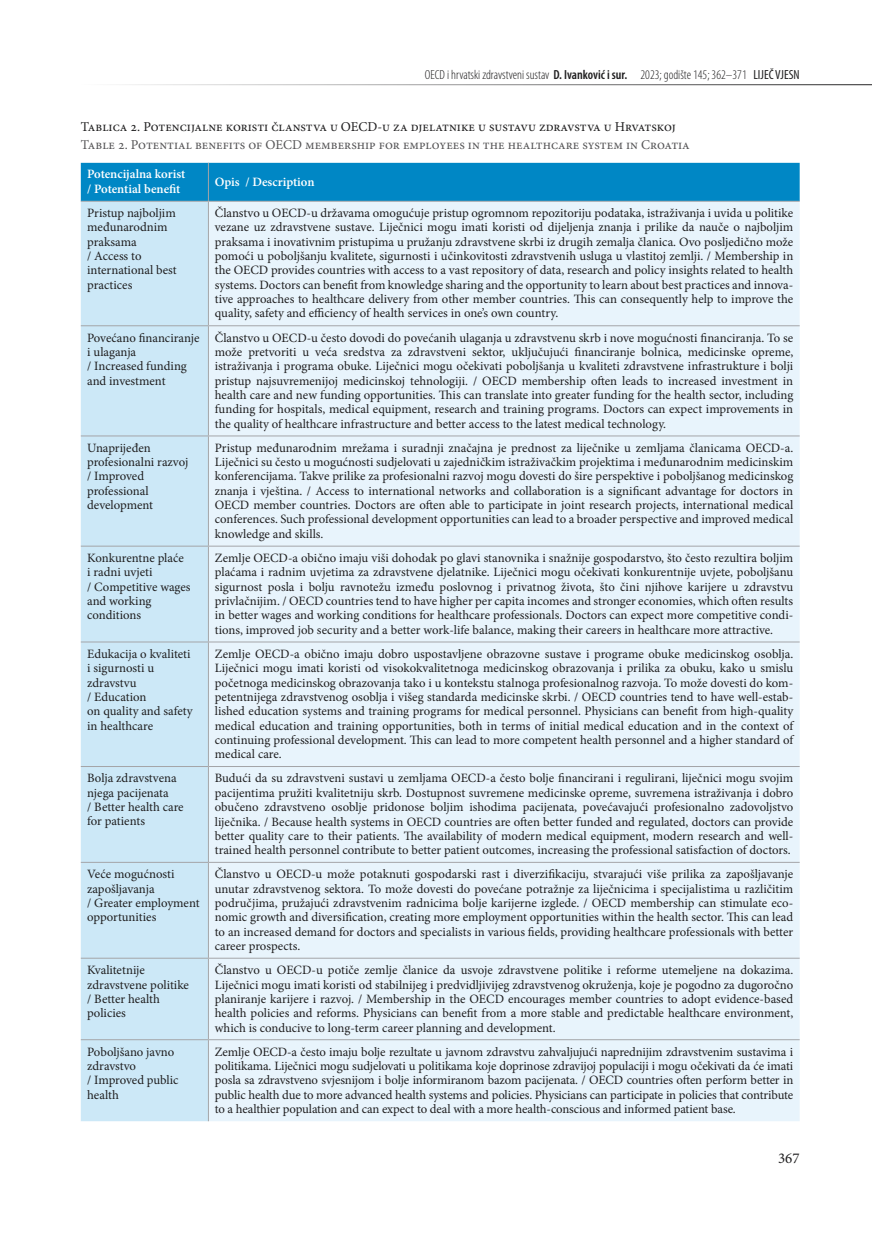
<style>
.page{position:relative;width:872px;height:1234px;background:#fff}
.page>*{position:absolute;margin:0;border:0;box-sizing:border-box;transform-origin:0 0}
.t1{font:15px "Minion Pro";color:#1f1e1f}
.t2{font:13.5px "Minion Pro";color:#1f1e1f}
.t3{font:13.5px "Minion Pro";color:#565557}
.t4{font:300 condensed 13.2px "Myriad Pro";color:#1f1e1f}
.t5{font:12.75px/14.4px "Minion Pro";color:#1f1e1f}
.t6{font:600 12.75px/14.2px "Minion Pro";color:#fff}
.s1{font-weight:600}
.s2{font-weight:400}
</style>
<div class="page">
<hr style="left:81px;top:84px;width:791px;height:1px;background:#1f1e1f">
<div style="left:81px;top:163px;width:718px;height:38px;background:#0087c5"></div>
<div style="left:81px;top:202px;width:127px;height:918px;background:#cce8f7"></div>
<div style="left:209px;top:202px;width:590px;height:918px;background:#e8f4fc"></div>
<hr style="left:208px;top:163px;width:1px;height:38px;background:#a4a5a8">
<hr style="left:81px;top:201px;width:127px;height:1px;background:#a4a5a8">
<hr style="left:208px;top:201px;width:591px;height:1px;background:#a4a5a8">
<hr style="left:208px;top:201px;width:1px;height:124px;background:#a4a5a8">
<hr style="left:81px;top:325px;width:127px;height:1px;background:#a4a5a8">
<hr style="left:208px;top:325px;width:591px;height:1px;background:#a4a5a8">
<hr style="left:208px;top:326px;width:1px;height:109px;background:#a4a5a8">
<hr style="left:81px;top:435px;width:127px;height:1px;background:#a4a5a8">
<hr style="left:208px;top:435px;width:591px;height:1px;background:#a4a5a8">
<hr style="left:208px;top:436px;width:1px;height:109px;background:#a4a5a8">
<hr style="left:81px;top:545px;width:127px;height:1px;background:#a4a5a8">
<hr style="left:208px;top:545px;width:591px;height:1px;background:#a4a5a8">
<hr style="left:208px;top:546px;width:1px;height:95px;background:#a4a5a8">
<hr style="left:81px;top:641px;width:127px;height:1px;background:#a4a5a8">
<hr style="left:208px;top:641px;width:591px;height:1px;background:#a4a5a8">
<hr style="left:208px;top:642px;width:1px;height:124px;background:#a4a5a8">
<hr style="left:81px;top:766px;width:127px;height:1px;background:#a4a5a8">
<hr style="left:208px;top:766px;width:591px;height:1px;background:#a4a5a8">
<hr style="left:208px;top:766px;width:1px;height:95px;background:#a4a5a8">
<hr style="left:81px;top:861px;width:127px;height:1px;background:#a4a5a8">
<hr style="left:208px;top:861px;width:591px;height:1px;background:#a4a5a8">
<hr style="left:208px;top:862px;width:1px;height:95px;background:#a4a5a8">
<hr style="left:81px;top:957px;width:127px;height:1px;background:#a4a5a8">
<hr style="left:208px;top:957px;width:591px;height:1px;background:#a4a5a8">
<hr style="left:208px;top:958px;width:1px;height:81px;background:#a4a5a8">
<hr style="left:81px;top:1039px;width:127px;height:1px;background:#a4a5a8">
<hr style="left:208px;top:1039px;width:591px;height:1px;background:#a4a5a8">
<hr style="left:208px;top:1039px;width:1px;height:81px;background:#a4a5a8">
<p class="t4" style="left:425px;top:67px;width:376px">OECD i hrvatski zdravstveni sustav <span class="s1">D. Ivanković i sur.</span> 2023; godište 145; 362–371 <span class="s2">LIJEČ VJESN</span></p>
<p class="t2" style="left:81px;top:118px;width:596px">Tablica 2. Potencijalne koristi članstva u OECD-u za djelatnike u sustavu zdravstva u Hrvatskoj</p>
<p class="t3" style="left:81px;top:136px;width:610px">Table 2. Potential benefits of OECD membership for employees in the healthcare system in Croatia</p>
<p class="t6" style="left:87px;top:167px;width:100px">Potencijalna korist / Potential benefit</p>
<p class="t6" style="left:215px;top:174px;width:101px">Opis / Description</p>
<p class="t5" style="left:87px;top:206px;width:91px">Pristup najboljim međunarodnim praksama<br>/ Access to international best practices</p>
<p class="t5" style="left:215px;top:206px;width:580px;text-align:justify">Članstvo u OECD-u državama omogućuje pristup ogromnom repozitoriju podataka, istraživanja i uvida u politike vezane uz zdravstvene sustave. Liječnici mogu imati koristi od dijeljenja znanja i prilike da nauče o najboljim praksama i inovativnim pristupima u pružanju zdravstvene skrbi iz drugih zemalja članica. Ovo posljedično može pomoći u poboljšanju kvalitete, sigurnosti i učinkovitosti zdravstvenih usluga u vlastitoj zemlji. / Membership in the OECD provides countries with access to a vast repository of data, research and policy insights related to health systems. Doctors can benefit from knowledge sharing and the opportunity to learn about best practices and innova&shy;tive approaches to healthcare delivery from other member countries. This can consequently help to improve the quality, safety and efficiency of health services in one’s own country.</p>
<p class="t5" style="left:87px;top:330px;width:114px">Povećano financiranje i ulaganja<br>/ Increased funding and investment</p>
<p class="t5" style="left:215px;top:330px;width:580px;text-align:justify">Članstvo u OECD-u često dovodi do povećanih ulaganja u zdravstvenu skrb i nove mogućnosti financiranja. To se može pretvoriti u veća sredstva za zdravstveni sektor, uključujući financiranje bolnica, medicinske opreme, istraživanja i programa obuke. Liječnici mogu očekivati poboljšanja u kvaliteti zdravstvene infrastrukture i bolji pristup najsuvremenijoj medicinskoj tehnologiji. / OECD membership often leads to increased investment in health care and new funding opportunities. This can translate into greater funding for the health sector, including funding for hospitals, medical equipment, research and training programs. Doctors can expect improvements in the quality of healthcare infrastructure and better access to the latest medical technology.</p>
<p class="t5" style="left:87px;top:440px;width:103px">Unaprijeđen profesionalni razvoj / Improved professional development</p>
<p class="t5" style="left:215px;top:440px;width:580px;text-align:justify">Pristup međunarodnim mrežama i suradnji značajna je prednost za liječnike u zemljama članicama OECD-a.<br>Liječnici su često u mogućnosti sudjelovati u zajedničkim istraživačkim projektima i međunarodnim medicinskim konferencijama. Takve prilike za profesionalni razvoj mogu dovesti do šire perspektive i poboljšanog medicinskog znanja i vještina. / Access to international networks and collaboration is a significant advantage for doctors in OECD member countries. Doctors are often able to participate in joint research projects, international medical conferences. Such professional development opportunities can lead to a broader perspective and improved medical knowledge and skills.</p>
<p class="t5" style="left:87px;top:550px;width:105px">Konkurentne plaće<br>i radni uvjeti<br>/ Competitive wages and working conditions</p>
<p class="t5" style="left:215px;top:550px;width:580px;text-align:justify">Zemlje OECD-a obično imaju viši dohodak po glavi stanovnika i snažnije gospodarstvo, što često rezultira boljim plaćama i radnim uvjetima za zdravstvene djelatnike. Liječnici mogu očekivati konkurentnije uvjete, poboljšanu sigurnost posla i bolju ravnotežu između poslovnog i privatnog života, što čini njihove karijere u zdravstvu privlačnijim. / OECD countries tend to have higher per capita incomes and stronger economies, which often results in better wages and working conditions for healthcare professionals. Doctors can expect more competitive condi&shy;tions, improved job security and a better work-life balance, making their careers in healthcare more attractive.</p>
<p class="t5" style="left:87px;top:646px;width:107px">Edukacija o kvaliteti i sigurnosti u zdravstvu<br>/ Education<br>on quality and safety in healthcare</p>
<p class="t5" style="left:215px;top:646px;width:581px;text-align:justify">Zemlje OECD-a obično imaju dobro uspostavljene obrazovne sustave i programe obuke medicinskog osoblja.<br>Liječnici mogu imati koristi od visokokvalitetnoga medicinskog obrazovanja i prilika za obuku, kako u smislu početnoga medicinskog obrazovanja tako i u kontekstu stalnoga profesionalnog razvoja. To može dovesti do kom&shy;petentnijega zdravstvenog osoblja i višeg standarda medicinske skrbi. / OECD countries tend to have well-estab&shy;lished education systems and training programs for medical personnel. Physicians can benefit from high-quality medical education and training opportunities, both in terms of initial medical education and in the context of continuing professional development. This can lead to more competent health personnel and a higher standard of medical care.</p>
<p class="t5" style="left:87px;top:771px;width:98px">Bolja zdravstvena njega pacijenata<br>/ Better health care for patients</p>
<p class="t5" style="left:215px;top:771px;width:580px;text-align:justify">Budući da su zdravstveni sustavi u zemljama OECD-a često bolje financirani i regulirani, liječnici mogu svojim pacijentima pružiti kvalitetniju skrb. Dostupnost suvremene medicinske opreme, suvremena istraživanja i dobro obučeno zdravstveno osoblje pridonose boljim ishodima pacijenata, povećavajući profesionalno zadovoljstvo liječnika. / Because health systems in OECD countries are often better funded and regulated, doctors can provide better quality care to their patients. The availability of modern medical equipment, modern research and well&shy;trained health personnel contribute to better patient outcomes, increasing the professional satisfaction of doctors.</p>
<p class="t5" style="left:87px;top:866px;width:114px">Veće mogućnosti zapošljavanja<br>/ Greater employment opportunities</p>
<p class="t5" style="left:215px;top:866px;width:580px;text-align:justify">Članstvo u OECD-u može potaknuti gospodarski rast i diverzifikaciju, stvarajući više prilika za zapošljavanje unutar zdravstvenog sektora. To može dovesti do povećane potražnje za liječnicima i specijalistima u različitim područjima, pružajući zdravstvenim radnicima bolje karijerne izglede. / OECD membership can stimulate eco&shy;nomic growth and diversification, creating more employment opportunities within the health sector. This can lead to an increased demand for doctors and specialists in various fields, providing healthcare professionals with better career prospects.</p>
<p class="t5" style="left:87px;top:962px;width:103px">Kvalitetnije zdravstvene politike / Better health policies</p>
<p class="t5" style="left:215px;top:962px;width:580px;text-align:justify">Članstvo u OECD-u potiče zemlje članice da usvoje zdravstvene politike i reforme utemeljene na dokazima.<br>Liječnici mogu imati koristi od stabilnijeg i predvidljivijeg zdravstvenog okruženja, koje je pogodno za dugoročno planiranje karijere i razvoj. / Membership in the OECD encourages member countries to adopt evidence-based health policies and reforms. Physicians can benefit from a more stable and predictable healthcare environment, which is conducive to long-term career planning and development.</p>
<p class="t5" style="left:87px;top:1044px;width:93px">Poboljšano javno zdravstvo<br>/ Improved public health</p>
<p class="t5" style="left:215px;top:1044px;width:580px;text-align:justify">Zemlje OECD-a često imaju bolje rezultate u javnom zdravstvu zahvaljujući naprednijim zdravstvenim sustavima i politikama. Liječnici mogu sudjelovati u politikama koje doprinose zdravijoj populaciji i mogu očekivati da će imati posla sa zdravstveno svjesnijom i bolje informiranom bazom pacijenata. / OECD countries often perform better in public health due to more advanced health systems and policies. Physicians can participate in policies that contribute to a healthier population and can expect to deal with a more health-conscious and informed patient base.</p>
<p class="t1" style="left:778px;top:1147px;width:23px">367</p>
</div>
